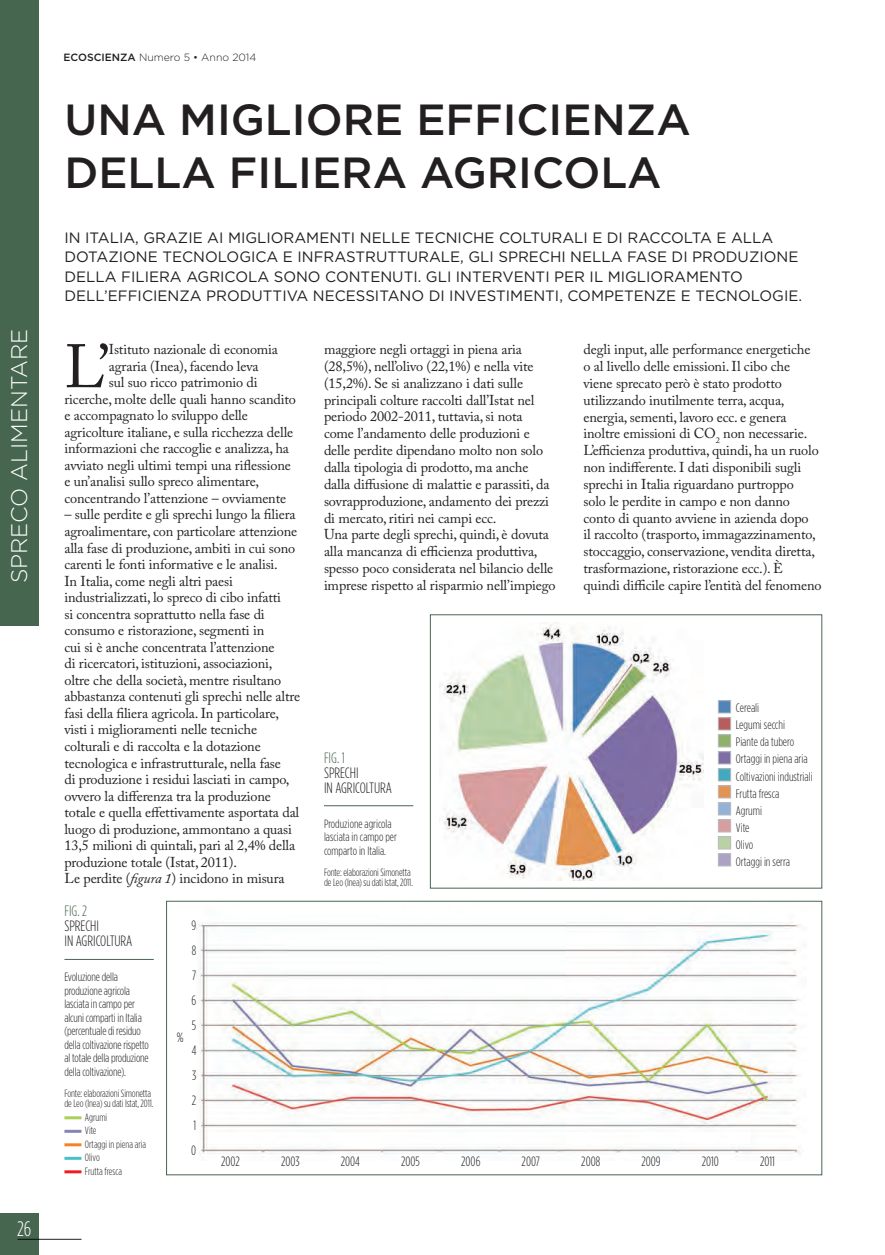
<style>
.page{position:relative;width:885px;height:1255px;background:#fff}
.page>*{position:absolute;margin:0;border:0;box-sizing:border-box;transform-origin:0 0}
.t1{font:60.6px "Adobe Caslon Pro";color:#231f20}
.t2{font:500 43.5px/52.5px "Gotham HTF";color:#231f20}
.t3{font:300 22.5px "Gotham HTF";color:#fff}
.t4{font:300 condensed 21px "Gotham HTF";color:#fff}
.t5{font:15px/19.5px "Gotham HTF";color:#231f20}
.t6{font:300 15px/15px "Gotham Condensed";color:#231f20}
.t7{font:300 15px "Gotham Condensed";color:#476650}
.t8{font:14.25px/16.8px "Adobe Caslon Pro";letter-spacing:-.01em;color:#231f20}
.t9{font:300 condensed 13.5px/25px "Gotham HTF";color:#231f20;text-align:justify}
.t10{font:300 condensed 12.3px/17.1px "Gotham HTF";color:#231f20}
.t11{font:300 condensed 12px/13.5px "Gotham HTF";letter-spacing:-.01em;color:#231f20}
.t12{font:300 condensed 10.5px/13.5px "Gotham HTF";letter-spacing:-.01em;color:#231f20}
.t13{font:300 10.5px/10.5px "Gotham Condensed";letter-spacing:-.01em;color:#231f20}
.t14{font:300 10.5px "Gotham HTF";color:#231f20}
.s1{font-weight:500}
.s2{font-style:italic}
</style>
<div class="page">
<div style="left:0;top:1212px;width:39px;height:42px;background:#476650"></div>
<hr style="left:18px;top:1238px;width:63px;height:1px;background:#231f20">
<div style="left:0;top:0;width:39px;height:626px;background:#476650"></div>
<hr style="left:324px;top:805px;width:89px;height:1px;background:#476650">
<hr style="left:64px;top:959px;width:90px;height:1px;background:#476650">
<hr style="left:64px;top:1116px;width:17px;height:3px;background:#a9d157">
<hr style="left:64px;top:1129px;width:17px;height:3px;background:#8385b3">
<hr style="left:64px;top:1143px;width:17px;height:3px;background:#f38322">
<hr style="left:64px;top:1156px;width:17px;height:3px;background:#46c1c9">
<hr style="left:64px;top:1170px;width:17px;height:3px;background:#ee1d23">
<img style="left:196px;top:922px;width:605px;height:235px">
<div style="left:166px;top:901px;width:655px;height:273px;border:1px solid #476650"></div>
<img style="left:439px;top:624px;width:264px;height:256px">
<div style="left:430px;top:614px;width:391px;height:274px;border:1px solid #476650"></div>
<div style="left:718px;top:700px;width:12px;height:13px;background:#5184b8"></div>
<div style="left:718px;top:700px;width:12px;height:13px;border:1px solid #bcbdc0"></div>
<div style="left:718px;top:785px;width:12px;height:13px;background:#e29454"></div>
<div style="left:718px;top:785px;width:12px;height:13px;border:1px solid #bcbdc0"></div>
<div style="left:718px;top:717px;width:12px;height:13px;background:#b75e5c"></div>
<div style="left:718px;top:717px;width:12px;height:13px;border:1px solid #bcbdc0"></div>
<div style="left:718px;top:802px;width:12px;height:13px;background:#94b1d7"></div>
<div style="left:718px;top:802px;width:12px;height:13px;border:1px solid #bcbdc0"></div>
<div style="left:718px;top:734px;width:12px;height:13px;background:#90b06c"></div>
<div style="left:718px;top:734px;width:12px;height:13px;border:1px solid #bcbdc0"></div>
<div style="left:718px;top:819px;width:12px;height:13px;background:#d69e9e"></div>
<div style="left:718px;top:819px;width:12px;height:13px;border:1px solid #bcbdc0"></div>
<div style="left:718px;top:751px;width:12px;height:13px;background:#7f6ea4"></div>
<div style="left:718px;top:751px;width:12px;height:13px;border:1px solid #bcbdc0"></div>
<div style="left:718px;top:836px;width:12px;height:13px;background:#b9d1a6"></div>
<div style="left:718px;top:836px;width:12px;height:13px;border:1px solid #bcbdc0"></div>
<div style="left:718px;top:768px;width:12px;height:13px;background:#42a9bf"></div>
<div style="left:718px;top:768px;width:12px;height:13px;border:1px solid #bcbdc0"></div>
<div style="left:718px;top:853px;width:12px;height:13px;background:#aca2c4"></div>
<div style="left:718px;top:853px;width:12px;height:13px;border:1px solid #bcbdc0"></div>
<h3 class="t3" style="left:7px;top:583px;width:256px;rotate:-90deg">SPRECO ALIMENTARE</h3>
<h3 class="t4" style="left:17px;top:1217px;width:16px">26</h3>
<p class="t14" style="left:64px;top:52px;width:194px"><span class="s1">ECOSCIENZA</span> Numero 5 • Anno 2014</p>
<h2 class="t2" style="left:64px;top:92px;width:628px">UNA MIGLIORE EFFICIENZA<br>DELLA FILIERA AGRICOLA</h2>
<p class="t5" style="left:64px;top:227px;width:739px">IN ITALIA, GRAZIE AI MIGLIORAMENTI NELLE TECNICHE COLTURALI E DI RACCOLTA E ALLA DOTAZIONE TECNOLOGICA E INFRASTRUTTURALE, GLI SPRECHI NELLA FASE DI PRODUZIONE DELLA FILIERA AGRICOLA SONO CONTENUTI. GLI INTERVENTI PER IL MIGLIORAMENTO DELL’EFFICIENZA PRODUTTIVA NECESSITANO DI INVESTIMENTI, COMPETENZE E TECNOLOGIE.</p>
<h1 class="t1" style="left:64px;top:331px;width:47px">L’</h1>
<p class="t8" style="left:109px;top:341px;width:171px">Istituto nazionale di economia</p>
<p class="t8" style="left:109px;top:357px;width:151px">agraria (Inea), facendo leva</p>
<p class="t8" style="left:109px;top:374px;width:150px">sul suo ricco patrimonio di</p>
<p class="t8" style="left:64px;top:390px;width:233px">ricerche, molte delle quali hanno scandito</p>
<p class="t8" style="left:64px;top:407px;width:185px">e accompagnato lo sviluppo delle</p>
<p class="t8" style="left:64px;top:423px;width:230px">agricolture italiane, e sulla ricchezza delle</p>
<p class="t8" style="left:64px;top:440px;width:226px">informazioni che raccoglie e analizza, ha</p>
<p class="t8" style="left:64px;top:456px;width:228px">avviato negli ultimi tempi una riflessione</p>
<p class="t8" style="left:64px;top:473px;width:196px">e un’analisi sullo spreco alimentare,</p>
<p class="t8" style="left:64px;top:489px;width:223px">concentrando l’attenzione – ovviamente</p>
<p class="t8" style="left:64px;top:506px;width:237px">– sulle perdite e gli sprechi lungo la filiera agroalimentare, con particolare attenzione alla fase di produzione, ambiti in cui sono carenti le fonti informative e le analisi.<br>In Italia, come negli altri paesi industrializzati, lo spreco di cibo infatti<br>si concentra soprattutto nella fase di consumo e ristorazione, segmenti in<br>cui si è anche concentrata l’attenzione<br>di ricercatori, istituzioni, associazioni, oltre che della società, mentre risultano abbastanza contenuti gli sprechi nelle altre fasi della filiera agricola. In particolare, visti i miglioramenti nelle tecniche colturali e di raccolta e la dotazione tecnologica e infrastrutturale, nella fase<br>di produzione i residui lasciati in campo, ovvero la differenza tra la produzione totale e quella effettivamente asportata dal luogo di produzione, ammontano a quasi 13,5 milioni di quintali, pari al 2,4% della produzione totale (Istat, 2011).<br>Le perdite (<span class="s2">figura 1</span>) incidono in misura</p>
<p class="t8" style="left:324px;top:341px;width:233px">maggiore negli ortaggi in piena aria (28,5%), nell’olivo (22,1%) e nella vite (15,2%). Se si analizzano i dati sulle principali colture raccolti dall’Istat nel periodo 2002-2011, tuttavia, si nota come l’andamento delle produzioni e delle perdite dipendano molto non solo dalla tipologia di prodotto, ma anche dalla diffusione di malattie e parassiti, da sovrapproduzione, andamento dei prezzi di mercato, ritiri nei campi ecc.<br>Una parte degli sprechi, quindi, è dovuta alla mancanza di efficienza produttiva, spesso poco considerata nel bilancio delle imprese rispetto al risparmio nell’impiego</p>
<p class="t8" style="left:583px;top:341px;width:239px">degli input, alle performance energetiche<br>o al livello delle emissioni. Il cibo che viene sprecato però è stato prodotto utilizzando inutilmente terra, acqua, energia, sementi, lavoro ecc. e genera inoltre emissioni di CO<sub>2</sub> non necessarie.<br>L’efficienza produttiva, quindi, ha un ruolo non indifferente. I dati disponibili sugli sprechi in Italia riguardano purtroppo<br>solo le perdite in campo e non danno conto di quanto avviene in azienda dopo<br>il raccolto (trasporto, immagazzinamento, stoccaggio, conservazione, vendita diretta, trasformazione, ristorazione ecc.). È quindi difficile capire l’entità del fenomeno</p>
<p class="t7" style="left:324px;top:749px;width:22px">FIG. 1</p>
<p class="t6" style="left:324px;top:764px;width:69px">SPRECHI<br>IN AGRICOLTURA</p>
<p class="t11" style="left:324px;top:816px;width:74px">Produzione agricola lasciata in campo per comparto in Italia.</p>
<p class="t13" style="left:324px;top:866px;width:91px">Fonte: elaborazioni Simonetta de Leo (Inea) su dati Istat, 2011.</p>
<p class="t10" style="left:735px;top:699px;width:78px">Cereali<br>Legumi secchi<br>Piante da tubero<br>Ortaggi in piena aria<br>Coltivazioni industriali<br>Frutta fresca<br>Agrumi<br>Vite<br>Olivo<br>Ortaggi in serra</p>
<p class="t7" style="left:64px;top:903px;width:24px">FIG. 2</p>
<p class="t6" style="left:64px;top:918px;width:69px">SPRECHI<br>IN AGRICOLTURA</p>
<p class="t11" style="left:64px;top:970px;width:86px">Evoluzione della produzione agricola lasciata in campo per alcuni comparti in Italia (percentuale di residuo della coltivazione rispetto al totale della produzione della coltivazione).</p>
<p class="t12" style="left:64px;top:1087px;width:91px;line-height:10.5px">Fonte: elaborazioni Simonetta de Leo (Inea) su dati Istat, 2011.</p>
<p class="t12" style="left:85px;top:1110px;width:63px">Agrumi<br>Vite<br>Ortaggi in piena aria<br>Olivo<br>Frutta fresca</p>
<p class="t9" style="left:177px;top:1024px;width:8px">%</p>
<p class="t9" style="left:191px;top:912px;width:7px">9<br>8<br>7<br>6<br>5<br>4<br>3<br>2<br>1<br>0</p>
<p class="t9" style="left:221px;top:1148px;width:20px">2002</p>
<p class="t9" style="left:281px;top:1148px;width:20px">2003</p>
<p class="t9" style="left:340px;top:1148px;width:21px">2004</p>
<p class="t9" style="left:401px;top:1148px;width:20px">2005</p>
<p class="t9" style="left:461px;top:1148px;width:21px">2006</p>
<p class="t9" style="left:521px;top:1148px;width:20px">2007</p>
<p class="t9" style="left:581px;top:1148px;width:20px">2008</p>
<p class="t9" style="left:641px;top:1148px;width:21px">2009</p>
<p class="t9" style="left:701px;top:1148px;width:19px">2010</p>
<p class="t9" style="left:760px;top:1148px;width:16px">2011</p>
</div>
